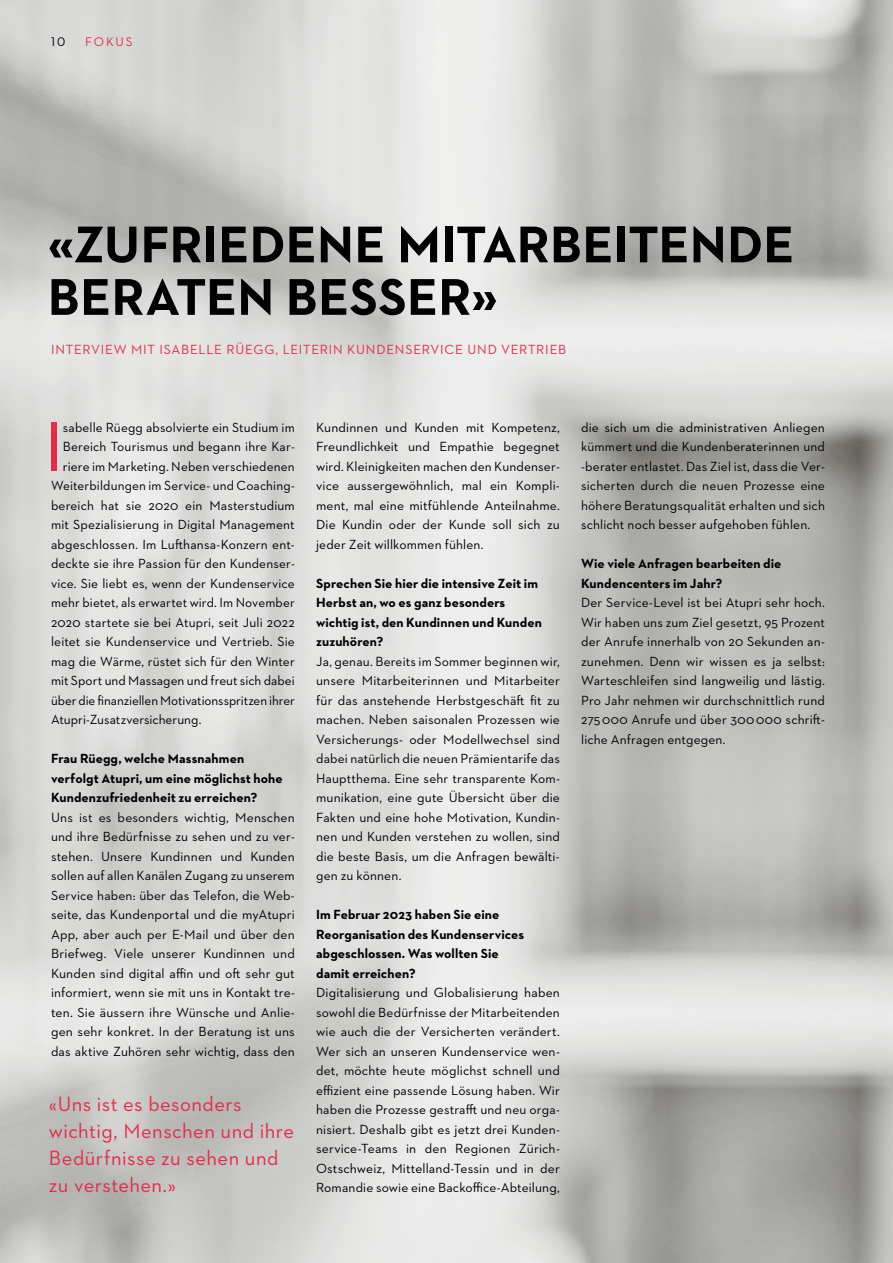
<style>
.page{position:relative;width:893px;height:1263px;background:#fff}
.page>*{position:absolute;margin:0;border:0;box-sizing:border-box;transform-origin:0 0}
.t1{font:70.8px "Neutraface 2 Text";color:#e52c48}
.t2{font:700 52.5px/52.5px "Neutraface 2 Text";letter-spacing:.005em;color:#000}
.t3{font:21px/27px "Neutraface 2 Text";letter-spacing:.02em;color:#e52c48}
.t4{font:13.5px/19.5px "Neutraface 2 Text";letter-spacing:.01em;color:#000;text-align:justify}
.t5{font:700 13.5px/19.5px "Neutraface 2 Text";letter-spacing:.005em;color:#000}
.t6{font:13.5px "Neutraface 2 Text";letter-spacing:.055em;color:#e52c48}
.t7{font:12.75px "Neutraface 2 Text";letter-spacing:.145em;color:#e52c48}
.t8{font:12.75px "Neutraface 2 Text";color:#000}
</style>
<div class="page">
<img style="left:0;top:0;width:893px;height:1263px">
<p class="t8" style="left:51px;top:34px;width:16px">10</p>
<p class="t7" style="left:85px;top:34px;width:49px">FOKUS</p>
<h2 class="t2" style="left:48px;top:218px;width:748px">«ZUFRIEDENE MITARBEITENDE<br>BERATEN BESSER»</h2>
<p class="t6" style="left:51px;top:341px;width:517px">INTERVIEW MIT ISABELLE RÜEGG, LEITERIN KUNDENSERVICE UND VERTRIEB</p>
<h1 class="t1" style="left:44px;top:403px;width:20px">I</h1>
<p class="t4" style="left:63px;top:417px;width:233px">sabelle Rüegg absolvierte ein Studium im</p>
<p class="t4" style="left:63px;top:437px;width:233px">Bereich Tourismus und begann ihre Kar-</p>
<p class="t4" style="left:63px;top:456px;width:233px">riere im Marketing. Neben verschiedenen</p>
<p class="t4" style="left:51px;top:476px;width:245px">Weiterbildungen im Service- und Coaching-</p>
<p class="t4" style="left:51px;top:495px;width:245px">bereich hat sie 2020 ein Masterstudium</p>
<p class="t4" style="left:51px;top:515px;width:245px">mit Spezialisierung in Digital Management</p>
<p class="t4" style="left:51px;top:534px;width:245px">abgeschlossen. Im Lufthansa- Konzern ent-</p>
<p class="t4" style="left:51px;top:554px;width:245px">deckte sie ihre Passion für den Kundenser-</p>
<p class="t4" style="left:51px;top:573px;width:245px">vice. Sie liebt es, wenn der Kundenservice</p>
<p class="t4" style="left:51px;top:593px;width:245px">mehr bietet, als erwartet wird. Im November</p>
<p class="t4" style="left:51px;top:612px;width:245px">2020 startete sie bei Atupri, seit Juli 2022</p>
<p class="t4" style="left:51px;top:632px;width:245px">leitet sie Kundenservice und Vertrieb. Sie</p>
<p class="t4" style="left:51px;top:651px;width:245px">mag die Wärme, rüstet sich für den Winter</p>
<p class="t4" style="left:51px;top:671px;width:245px">mit Sport und Massagen und freut sich dabei</p>
<p class="t4" style="left:51px;top:690px;width:245px">über die finanziellen Motivationsspritzen ihrer</p>
<p class="t4" style="left:51px;top:710px;width:152px">Atupri-Zusatzversicherung.</p>
<p class="t5" style="left:51px;top:749px;width:233px">Frau Rüegg, welche Massnahmen verfolgt Atupri, um eine möglichst hohe<br>Kundenzufriedenheit zu erreichen?</p>
<p class="t4" style="left:51px;top:807px;width:245px">Uns ist es besonders wichtig, Menschen und ihre Bedürfnisse zu sehen und zu ver&shy;stehen. Unsere Kundinnen und Kunden sollen auf allen Kanälen Zugang zu unserem Service haben: über das Telefon, die Web&shy;seite, das Kundenportal und die my Atupri App, aber auch per E-Mail und über den Briefweg. Viele unserer Kundinnen und Kunden sind digital affin und oft sehr gut informiert, wenn sie mit uns in Kontakt tre&shy;ten. Sie äussern ihre Wünsche und Anlie&shy;gen sehr konkret. In der Beratung ist uns das aktive Zuhören sehr wichtig, dass den</p>
<h3 class="t3" style="left:49px;top:1090px;width:247px">«Uns ist es besonders wichtig, Menschen und ihre<br>Bedürfnisse zu sehen und zu verstehen.»</h3>
<p class="t4" style="left:316px;top:417px;width:245px">Kundinnen und Kunden mit Kompetenz, Freundlichkeit und Empathie begegnet wird. Kleinigkeiten machen den Kundenser&shy;vice aussergewöhnlich, mal ein Kompli&shy;ment, mal eine mitfühlende Anteilnahme.<br>Die Kundin oder der Kunde soll sich zu jeder Zeit willkommen fühlen.</p>
<p class="t5" style="left:316px;top:573px;width:227px">Sprechen Sie hier die intensive Zeit im<br>Herbst an, wo es ganz besonders wichtig ist, den Kundinnen und Kunden zuzuhören?</p>
<p class="t4" style="left:316px;top:651px;width:245px">Ja, genau. Bereits im Sommer beginnen wir, unsere Mitarbeiterinnen und Mitarbeiter für das anstehende Herbstgeschäft fit zu machen. Neben saisonalen Prozessen wie Versicherungs- oder Modellwechsel sind dabei natürlich die neuen Prämientarife das Hauptthema. Eine sehr transparente Kom&shy;munikation, eine gute Übersicht über die Fakten und eine hohe Motivation, Kundin&shy;nen und Kunden verstehen zu wollen, sind die beste Basis, um die Anfragen bewälti&shy;gen zu können.</p>
<p class="t5" style="left:316px;top:905px;width:210px">Im Februar 2023 haben Sie eine<br>Reorganisation des Kundenservices abgeschlossen. Was wollten Sie damit erreichen?</p>
<p class="t4" style="left:316px;top:983px;width:245px">Digitalisierung und Globalisierung haben sowohl die Bedürfnisse der Mitarbeitenden wie auch die der Versicherten verändert.<br>Wer sich an unseren Kundenservice wen&shy;det, möchte heute möglichst schnell und effizient eine passende Lösung haben. Wir haben die Prozesse gestrafft und neu orga&shy;nisiert. Deshalb gibt es jetzt drei Kunden&shy;service-Teams in den Regionen Zürich-Ostschweiz, Mittelland-Tessin und in der Romandie sowie eine Backoffice-Abteilung,</p>
<p class="t4" style="left:581px;top:417px;width:245px">die sich um die administrativen Anliegen kümmert und die Kundenberaterinnen und -berater entlastet. Das Ziel ist, dass die Ver&shy;sicherten durch die neuen Prozesse eine höhere Beratungsqualität erhalten und sich schlicht noch besser aufgehoben fühlen.</p>
<p class="t5" style="left:581px;top:554px;width:202px">Wie viele Anfragen bearbeiten die<br>Kundencenters im Jahr?</p>
<p class="t4" style="left:581px;top:593px;width:245px">Der Service-Level ist bei Atupri sehr hoch.<br>Wir haben uns zum Ziel gesetzt, 95 Prozent der Anrufe innerhalb von 20 Sekunden an&shy;zunehmen. Denn wir wissen es ja selbst:<br>Warteschleifen sind langweilig und lästig.<br>Pro Jahr nehmen wir durchschnittlich rund 275 000 Anrufe und über 300 000 schrift&shy;liche Anfragen entgegen.</p>
</div>
